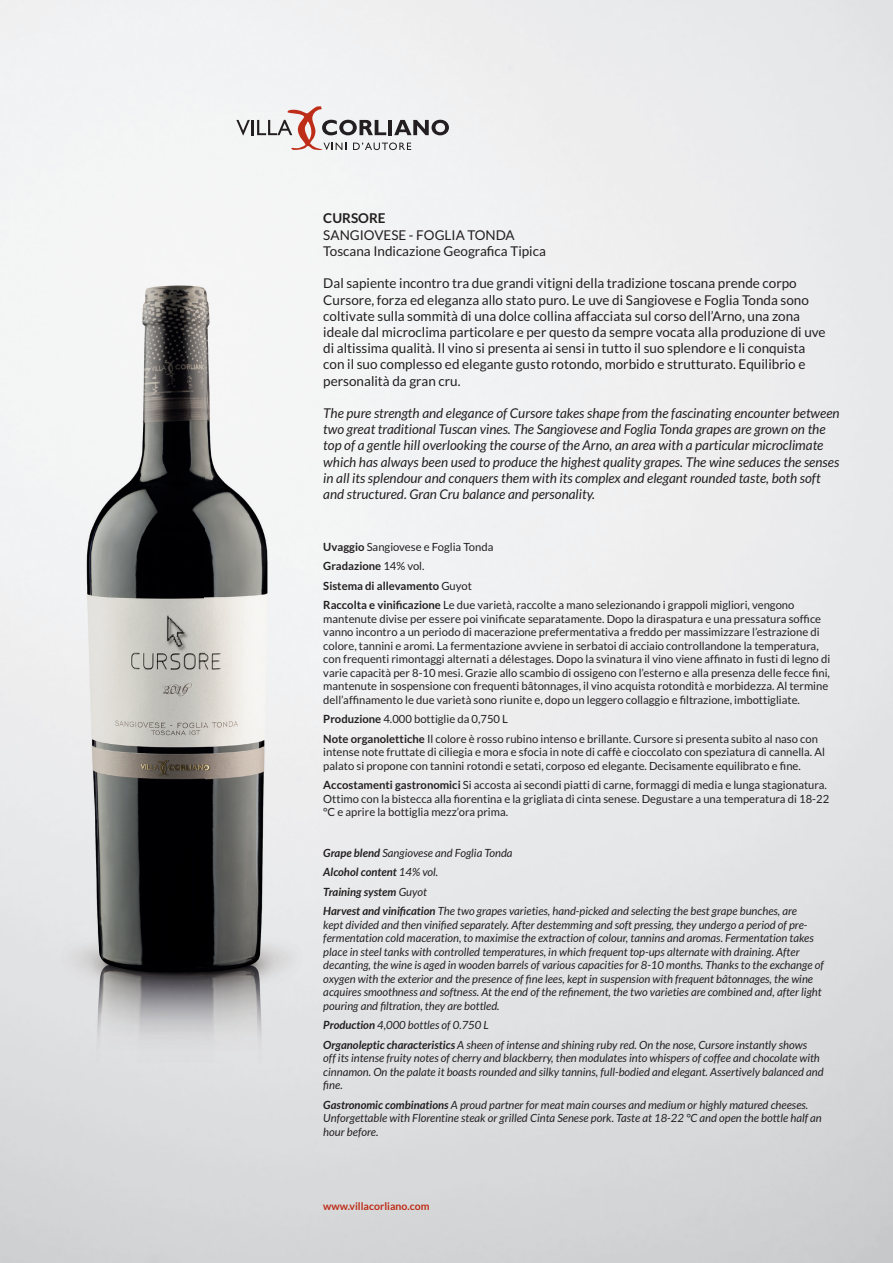
<style>
.page{position:relative;width:893px;height:1263px;background:#fff}
.page>*{position:absolute;margin:0;border:0;box-sizing:border-box;transform-origin:0 0}
.t1{font:13.5px/16.2px "Lato";color:#231f20}
.t2{font:italic 13.5px/16.2px "Lato";color:#231f20}
.t3{font:700 13.5px "Lato";color:#231f20}
.t4{font:11.25px/13.5px "Lato";color:#231f20}
.t5{font:italic 11.25px/13.5px "Lato";color:#231f20}
.t6{font:700 10.5px "Lato";color:#be2d18}
.s1{font-weight:700}
</style>
<div class="page">
<svg style="left:236px;top:106px;width:213px;height:45px"></svg>
<img style="left:56px;top:285px;width:248px;height:792px">
<p class="t3" style="left:323px;top:211px;width:64px">CURSORE</p>
<p class="t1" style="left:323px;top:227px;width:224px">SANGIOVESE - FOGLIA TONDA<br>Toscana Indicazione Geografica Tipica</p>
<p class="t1" style="left:323px;top:275px;width:504px">Dal sapiente incontro tra due grandi vitigni della tradizione toscana prende corpo Cursore, forza ed eleganza allo stato puro. Le uve di Sangiovese e Foglia Tonda sono coltivate sulla sommità di una dolce collina affacciata sul corso dell’Arno, una zona ideale dal microclima particolare e per questo da sempre vocata alla produzione di uve di altissima qualità. Il vino si presenta ai sensi in tutto il suo splendore e li conquista con il suo complesso ed elegante gusto rotondo, morbido e strutturato. Equilibrio e personalità da gran cru.</p>
<p class="t2" style="left:323px;top:405px;width:518px">The pure strength and elegance of Cursore takes shape from the fascinating encounter between two great traditional Tuscan vines. The Sangiovese and Foglia Tonda grapes are grown on the top of a gentle hill overlooking the course of the Arno, an area with a particular microclimate which has always been used to produce the highest quality grapes. The wine seduces the senses in all its splendour and conquers them with its complex and elegant rounded taste, both soft and structured. Gran Cru balance and personality.</p>
<p class="t4" style="left:323px;top:537px;width:473px;line-height:19.5px"><span class="s1">Uvaggio</span> Sangiovese e Foglia Tonda<br><span class="s1">Gradazione</span> 14% vol.<br><span class="s1">Sistema di allevamento</span> Guyot<br><span class="s1">Raccolta e vinificazione</span> Le due varietà, raccolte a mano selezionando i grappoli migliori, vengono</p>
<p class="t4" style="left:323px;top:612px;width:508px">mantenute divise per essere poi vinificate separatamente. Dopo la diraspatura e una pressatura soffice vanno incontro a un periodo di macerazione prefermentativa a freddo per massimizzare l’estrazione di colore, tannini e aromi. La fermentazione avviene in serbatoi di acciaio controllandone la temperatura, con frequenti rimontaggi alternati a délestages. Dopo la svinatura il vino viene affinato in fusti di legno di varie capacità per 8-10 mesi. Grazie allo scambio di ossigeno con l’esterno e alla presenza delle fecce fini, mantenute in sospensione con frequenti bâtonnages, il vino acquista rotondità e morbidezza. Al termine dell’affinamento le due varietà sono riunite e, dopo un leggero collaggio e filtrazione, imbottigliate.</p>
<p class="t4" style="left:323px;top:709px;width:496px;line-height:19.5px"><span class="s1">Produzione</span> 4.000 bottiglie da 0,750 L<br><span class="s1">Note organolettiche</span> Il colore è rosso rubino intenso e brillante. Cursore si presenta subito al naso con</p>
<p class="t4" style="left:323px;top:745px;width:503px">intense note fruttate di ciliegia e mora e sfocia in note di caffè e cioccolato con speziatura di cannella. Al palato si propone con tannini rotondi e setati, corposo ed elegante. Decisamente equilibrato e fine.</p>
<p class="t4" style="left:323px;top:778px;width:507px"><span class="s1">Accostamenti gastronomici</span> Si accosta ai secondi piatti di carne, formaggi di media e lunga stagionatura.<br>Ottimo con la bistecca alla fiorentina e la grigliata di cinta senese. Degustare a una temperatura di 18-22 °C e aprire la bottiglia mezz’ora prima.</p>
<p class="t5" style="left:323px;top:843px;width:475px;line-height:19.5px"><span class="s1">Grape blend</span> Sangiovese and Foglia Tonda<br><span class="s1">Alcohol content</span> 14% vol.<br><span class="s1">Training system</span> Guyot<br><span class="s1">Harvest and vinification</span> The two grapes varieties, hand-picked and selecting the best grape bunches, are</p>
<p class="t5" style="left:323px;top:918px;width:502px">kept divided and then vinified separately. After destemming and soft pressing, they undergo a period of pre&shy;fermentation cold maceration, to maximise the extraction of colour, tannins and aromas. Fermentation takes place in steel tanks with controlled temperatures, in which frequent top-ups alternate with draining. After decanting, the wine is aged in wooden barrels of various capacities for 8-10 months. Thanks to the exchange of oxygen with the exterior and the presence of fine lees, kept in suspension with frequent bâtonnages, the wine acquires smoothness and softness. At the end of the refinement, the two varieties are combined and, after light pouring and filtration, they are bottled.</p>
<p class="t5" style="left:323px;top:1015px;width:485px;line-height:19.5px"><span class="s1">Production</span> 4,000 bottles of 0.750 L<br><span class="s1">Organoleptic characteristics</span> A sheen of intense and shining ruby red. On the nose, Cursore instantly shows</p>
<p class="t5" style="left:323px;top:1051px;width:502px">off its intense fruity notes of cherry and blackberry, then modulates into whispers of coffee and chocolate with cinnamon. On the palate it boasts rounded and silky tannins, full-bodied and elegant. Assertively balanced and fine.</p>
<p class="t5" style="left:323px;top:1098px;width:500px"><span class="s1">Gastronomic combinations</span> A proud partner for meat main courses and medium or highly matured cheeses.<br>Unforgettable with Florentine steak or grilled Cinta Senese pork. Taste at 18-22 °C and open the bottle half an hour before.</p>
<p class="t6" style="left:323px;top:1200px;width:108px">www.villacorliano.com</p>
</div>
